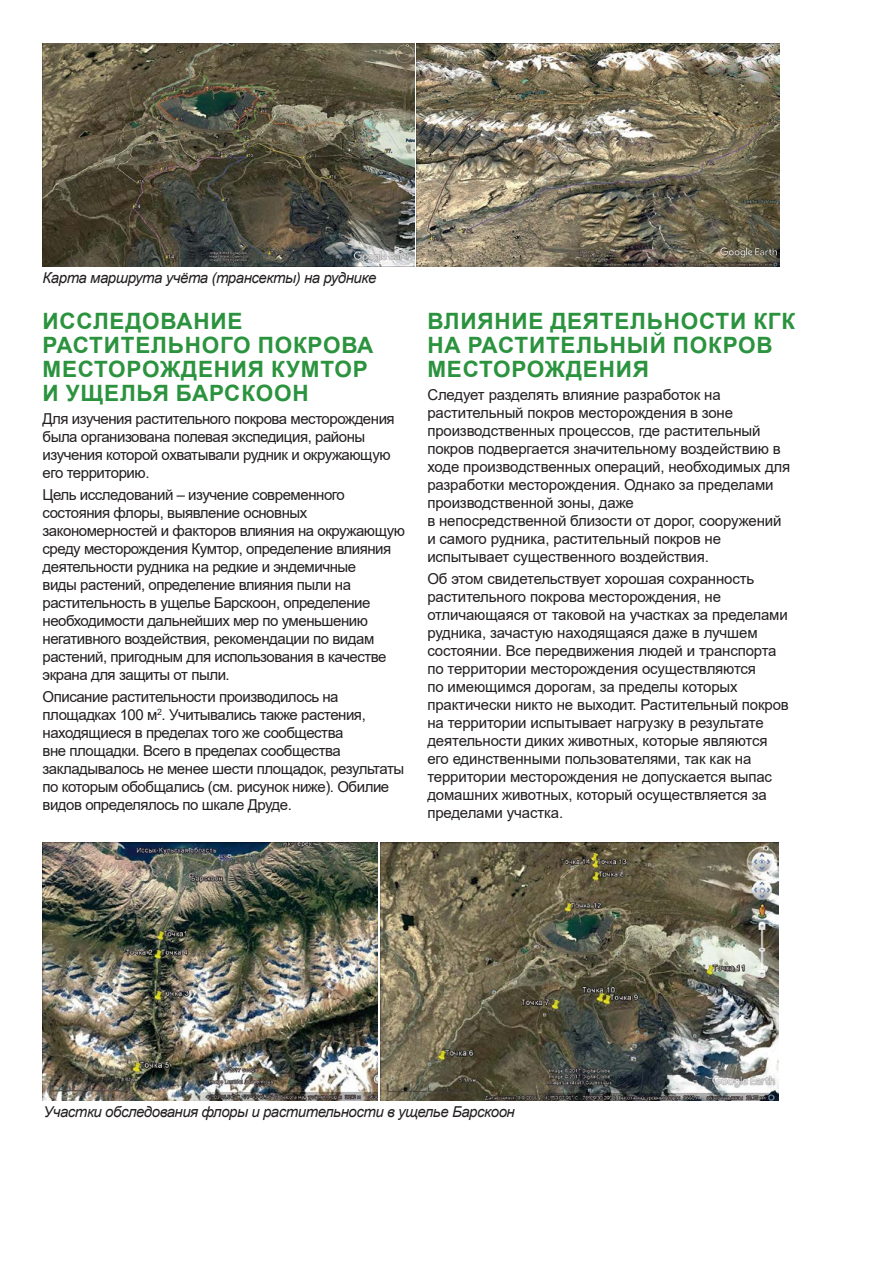
<style>
.page{position:relative;width:893px;height:1263px;background:#fff}
.page>*{position:absolute;margin:0;border:0;box-sizing:border-box;transform-origin:0 0}
.t1{font:700 22.5px/24px "Arial";letter-spacing:.035em;color:#2b933e}
.t2{font:15px/18px "Arial";letter-spacing:-.01em;color:#231f20}
.t3{font:15px/18px "Arial";letter-spacing:-.03em;color:#231f20}
.t4{font:italic 15px "Arial";letter-spacing:-.03em;color:#231f20}
</style>
<div class="page">
<img style="left:416px;top:43px;width:363px;height:223px">
<img style="left:43px;top:842px;width:334px;height:258px">
<img style="left:43px;top:43px;width:371px;height:223px">
<img style="left:380px;top:842px;width:398px;height:259px">
<p class="t4" style="left:43px;top:268px;width:335px">Карта маршрута учёта (трансекты) на руднике</p>
<h1 class="t1" style="left:43px;top:310px;width:168px">Исследо вание растительно</h1>
<h1 class="t1" style="left:220px;top:334px;width:55px">го пок</h1>
<h1 class="t1" style="left:308px;top:334px;width:67px">ро ва</h1>
<h1 class="t1" style="left:43px;top:358px;width:173px">ме сто рождения</h1>
<h1 class="t1" style="left:271px;top:358px;width:98px">Кумтор</h1>
<h1 class="t1" style="left:43px;top:382px;width:79px">и ущелья</h1>
<h1 class="t1" style="left:176px;top:382px;width:83px">Барскоон</h1>
<p class="t3" style="left:43px;top:409px;width:354px">Для изучения растительного покрова месторождения была организована полевая экспедиция, районы изучения которой охватывали рудник и окружающую его территорию.</p>
<p class="t3" style="left:43px;top:485px;width:364px">Цель исследований – изучение современного состояния флоры, выявление основных закономерностей и факторов влияния на окружающую среду месторождения Кумтор, определение влияния деятельности рудника на редкие и эндемичные<br>виды растений, определение влияния пыли на растительность в ущелье Барскоон, определение необходимости дальнейших мер по уменьшению негативного воздействия, рекомендации по видам растений, пригодным для использования в качестве экрана для защиты от пыли.</p>
<p class="t3" style="left:43px;top:688px;width:363px">Описание растительности производилось на площадках 100 м<sup>2</sup>. Учитывались также растения, находящиеся в пределах того же сообщества<br>вне площадки. Всего в пределах сообщества закладывалось не менее шести площадок, результаты по которым обобщались (см. рисунок ниже). Обилие видов определялось по шкале Друде.</p>
<h1 class="t1" style="left:427px;top:310px;width:18px">Влияние</h1>
<h1 class="t1" style="left:550px;top:310px;width:82px">деятельно</h1>
<h1 class="t1" style="left:699px;top:310px;width:98px">сти КГК</h1>
<h1 class="t1" style="left:427px;top:334px;width:150px">на растительн</h1>
<h1 class="t1" style="left:627px;top:334px;width:63px">ый пок</h1>
<h1 class="t1" style="left:723px;top:334px;width:52px">ров</h1>
<h1 class="t1" style="left:427px;top:358px;width:173px">ме сто рождения</h1>
<p class="t2" style="left:427px;top:385px;width:364px">Следует разделять влияние разработок на растительный покров месторождения в зоне производственных процессов, где растительный покров подвергается значительному воздействию в ходе производственных операций, необходимых для разработки месторождения. Однако за пределами производственной зоны, даже<br>в непосредственной близости от дорог, сооружений и самого рудника, растительный покров не испытывает существенного воздействия.</p>
<p class="t2" style="left:427px;top:569px;width:363px">Об этом свидетельствует хорошая сохранность растительного покрова месторождения, не отличающаяся от таковой на участках за пределами рудника, зачастую находящаяся даже в лучшем состоянии. Все передвижения людей и транспорта по территории месторождения осуществляются<br>по имеющимся дорогам, за пределы которых практически никто не выходит. Растительный покров на территории испытывает нагрузку в результате деятельности диких животных, которые являются его единственными пользователями, так как на территории месторождения не допускается выпас домашних животных, который осуществляется за пределами участка.</p>
<p class="t4" style="left:44px;top:1102px;width:473px">Участки обследования флоры и растительности в ущелье Барскоон</p>
</div>
